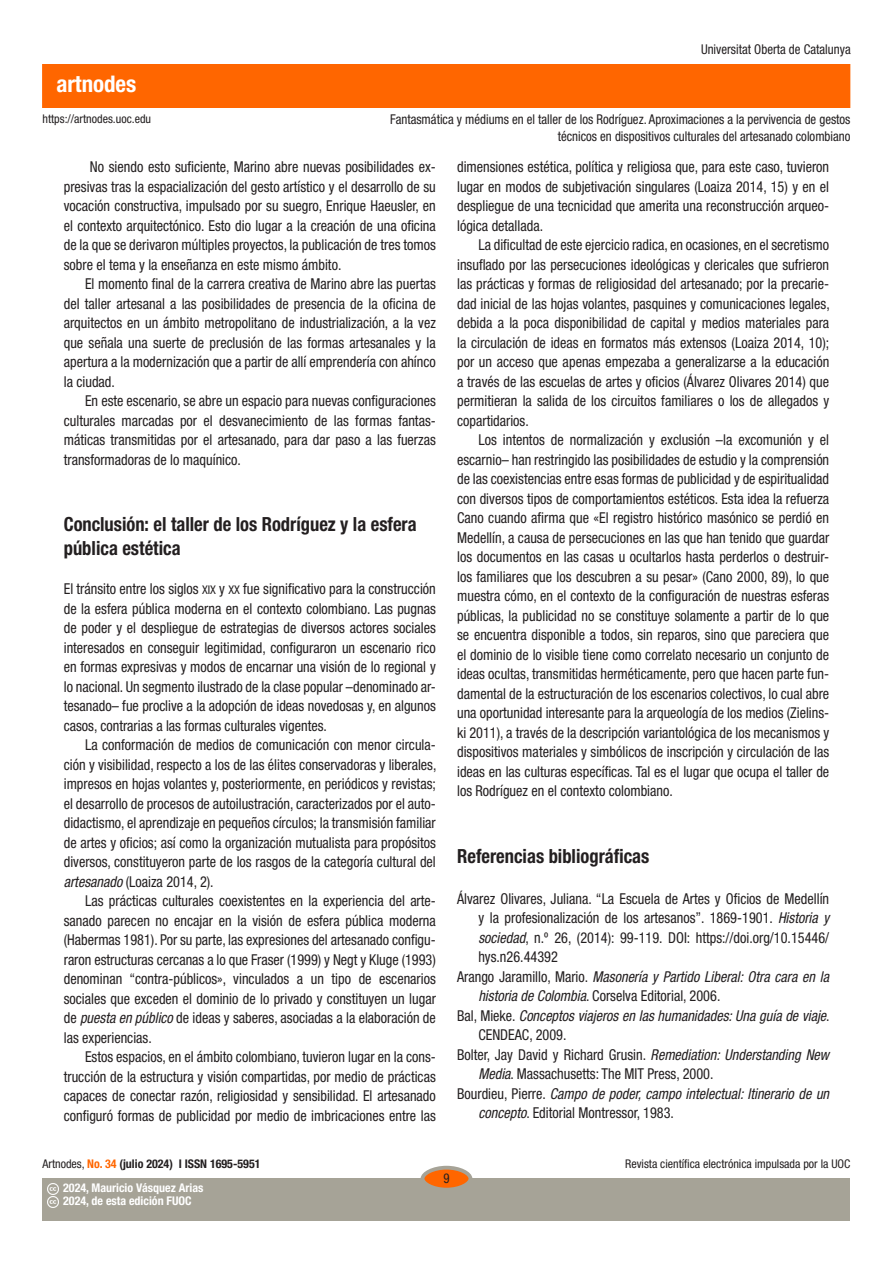
<style>
.page{position:relative;width:893px;height:1263px;background:#fff}
.page>*{position:absolute;margin:0;border:0;box-sizing:border-box;transform-origin:0 0}
.t1{font:700 condensed 22.95px "Helvetica Neue LT Std";color:#fff}
._03_apartat_1_copia{font:700 condensed 19.5px/24px "Helvetica Neue LT Std";color:#231f20;scale:.95 1}
._03_apartat_1{font:700 condensed 19.5px "Helvetica Neue LT Std";color:#231f20;scale:.95 1}
._02_texto_base{font:condensed 15px/19.5px "Helvetica Neue LT Std";color:#231f20;text-align:justify;scale:.95 1}
._02_texto_base_1{font:condensed 15px/19.5px "Helvetica Neue LT Std";color:#231f20;text-align:justify;scale:.95 1}
._04_biblio{font:condensed 15px/19.5px "Helvetica Neue LT Std";color:#231f20;text-align:justify;scale:.95 1}
._04_biblio-2{font:italic condensed 15px/19.5px "Helvetica Neue LT Std";color:#231f20;scale:.95 1}
.t2{font:condensed 13.5px/16.2px "Helvetica Neue LT Std";color:#231f20;text-align:right;scale:.95 1}
.t3{font:condensed 12px "Helvetica Neue LT Std";color:#231f20}
.t4{font:700 condensed 12px/13.5px "Helvetica Neue LT Std";color:#fff}
.t5{font:700 condensed 12px "Helvetica Neue LT Std";color:#231f20}
.s1{font-size:12px}
.s2{font-style:italic}
.s3{font-style:normal}
.s4{font-weight:400}
.s5{color:#f60}
</style>
<div class="page">
<div style="left:43px;top:65px;width:807px;height:42px;background:#f60"></div>
<div style="left:43px;top:1178px;width:807px;height:42px;background:#a6a397"></div>
<div style="left:422px;top:1168px;width:48px;height:21px;background:#f60;border-radius:50%"></div>
<div style="left:421px;top:1166px;width:51px;height:25px;border:4px solid #a6a397;border-radius:50%"></div>
<svg style="left:47px;top:1183px;width:11px;height:25px"></svg>
<h1 class="t1" style="left:56px;top:69px;width:81px">artnodes</h1>
<p class="t2" style="left:701px;top:41px;width:159px">Universitat Oberta de Catalunya</p>
<p class="t2" style="left:390px;top:111px;width:486px">Fantasmática y médiums en el taller de los Rodríguez. Aproximaciones a la pervivencia de gestos técnicos en dispositivos culturales del artesanado colombiano</p>
<p class="_02_texto_base" style="left:64px;top:157px;width:393px;text-indent:26px">No siendo esto suficiente, Marino abre nuevas posibilidades ex&shy;presivas tras la espacialización del gesto artístico y el desarrollo de su vocación constructiva, impulsado por su suegro, Enrique Haeusler, en el contexto arquitectónico. Esto dio lugar a la creación de una oficina de la que se derivaron múltiples proyectos, la publicación de tres tomos sobre el tema y la enseñanza en este mismo ámbito.</p>
<p class="_02_texto_base" style="left:64px;top:274px;width:393px;text-indent:21px">El momento final de la carrera creativa de Marino abre las puertas del taller artesanal a las posibilidades de presencia de la oficina de arquitectos en un ámbito metropolitano de industrialización, a la vez que señala una suerte de preclusión de las formas artesanales y la apertura a la modernización que a partir de allí emprendería con ahínco la ciudad.</p>
<p class="_02_texto_base" style="left:64px;top:391px;width:393px;text-indent:21px">En este escenario, se abre un espacio para nuevas configuraciones culturales marcadas por el desvanecimiento de las formas fantas&shy;máticas transmitidas por el artesanado, para dar paso a las fuerzas transformadoras de lo maquínico.</p>
<p class="t3" style="left:43px;top:112px;width:110px">https://artnodes.uoc.edu</p>
<p class="_02_texto_base" style="left:457px;top:157px;width:393px">dimensiones estética, política y religiosa que, para este caso, tuvieron lugar en modos de subjetivación singulares (Loaiza 2014, 15) y en el despliegue de una tecnicidad que amerita una reconstrucción arqueo&shy;lógica detallada.</p>
<p class="_02_texto_base" style="left:457px;top:235px;width:394px;text-indent:21px">La dificultad de este ejercicio radica, en ocasiones, en el secretismo insuflado por las persecuciones ideológicas y clericales que sufrieron las prácticas y formas de religiosidad del artesanado; por la precarie&shy;dad inicial de las hojas volantes, pasquines y comunicaciones legales, debida a la poca disponibilidad de capital y medios materiales para la circulación de ideas en formatos más extensos (Loaiza 2014, 10); por un acceso que apenas empezaba a generalizarse a la educación a través de las escuelas de artes y oficios (Álvarez Olivares 2014) que permitieran la salida de los circuitos familiares o los de allegados y copartidarios.</p>
<p class="_02_texto_base" style="left:457px;top:430px;width:393px;text-indent:21px">Los intentos de normalización y exclusión –la excomunión y el escarnio– han restringido las posibilidades de estudio y la comprensión de las coexistencias entre esas formas de publicidad y de espiritualidad con diversos tipos de comportamientos estéticos. Esta idea la refuerza Cano cuando afirma que «El registro histórico masónico se perdió en Medellín, a causa de persecuciones en las que han tenido que guardar los documentos en las casas u ocultarlos hasta perderlos o destruir&shy;los familiares que los descubren a su pesar» (Cano 2000, 89), lo que muestra cómo, en el contexto de la configuración de nuestras esferas públicas, la publicidad no se constituye solamente a partir de lo que se encuentra disponible a todos, sin reparos, sino que pareciera que el dominio de lo visible tiene como correlato necesario un conjunto de ideas ocultas, transmitidas herméticamente, pero que hacen parte fun&shy;damental de la estructuración de los escenarios colectivos, lo cual abre una oportunidad interesante para la arqueología de los medios (Zielins&shy;ki 2011), a través de la descripción variantológica de los mecanismos y dispositivos materiales y simbólicos de inscripción y circulación de las ideas en las culturas específicas. Tal es el lugar que ocupa el taller de los Rodríguez en el contexto colombiano.</p>
<h2 class="_03_apartat_1_copia" style="left:64px;top:512px;width:373px">Conclusión: el taller de los Rodríguez y la esfera pública estética</h2>
<p class="_02_texto_base_1" style="left:64px;top:579px;width:393px">El tránsito entre los siglos <span class="s1">XIX</span> y <span class="s1">XX</span> fue significativo para la construcción de la esfera pública moderna en el contexto colombiano. Las pugnas de poder y el despliegue de estrategias de diversos actores sociales interesados en conseguir legitimidad, configuraron un escenario rico en formas expresivas y modos de encarnar una visión de lo regional y lo nacional. Un segmento ilustrado de la clase popular –denominado ar&shy;tesanado– fue proclive a la adopción de ideas novedosas y, en algunos casos, contrarias a las formas culturales vigentes.</p>
<p class="_02_texto_base" style="left:64px;top:735px;width:394px;text-indent:21px">La conformación de medios de comunicación con menor circula&shy;ción y visibilidad, respecto a los de las élites conservadoras y liberales, impresos en hojas volantes y, posteriormente, en periódicos y revistas; el desarrollo de procesos de autoilustración, caracterizados por el auto&shy;didactismo, el aprendizaje en pequeños círculos; la transmisión familiar de artes y oficios; así como la organización mutualista para propósitos diversos, constituyeron parte de los rasgos de la categoría cultural del <span class="s2">artesanado</span> (Loaiza 2014, 2).</p>
<p class="_02_texto_base" style="left:64px;top:891px;width:393px;text-indent:21px">Las prácticas culturales coexistentes en la experiencia del arte&shy;sanado parecen no encajar en la visión de esfera pública moderna (Habermas 1981). Por su parte, las expresiones del artesanado configu&shy;raron estructuras cercanas a lo que Fraser (1999) y Negt y Kluge (1993) denominan “contra-públicos», vinculados a un tipo de escenarios sociales que exceden el dominio de lo privado y constituyen un lugar de <span class="s2">puesta en público</span> de ideas y saberes, asociadas a la elaboración de las experiencias.</p>
<p class="_02_texto_base" style="left:64px;top:1047px;width:393px;text-indent:21px">Estos espacios, en el ámbito colombiano, tuvieron lugar en la cons&shy;trucción de la estructura y visión compartidas, por medio de prácticas capaces de conectar razón, religiosidad y sensibilidad. El artesanado configuró formas de publicidad por medio de imbricaciones entre las</p>
<h2 class="_03_apartat_1" style="left:457px;top:844px;width:204px">Referencias bibliográficas</h2>
<p class="_04_biblio" style="left:478px;top:888px;width:371px;text-indent:-21px">Álvarez Olivares, Juliana. “La Escuela de Artes y Oficios de Medellín y la profesionalización de los artesanos”. 1869-1901. <span class="s2">Historia y sociedad</span>, n.º 26, (2014): 99-119. DOI: https://doi.org/10.15446/ hys.n26.44392</p>
<p class="_04_biblio-2" style="left:478px;top:967px;width:371px;text-indent:-21px"><span class="s3">Arango Jaramillo, Mario.</span> Masonería y Partido Liberal: Otra cara en la historia de Colombia<span class="s3">. Corselva Editorial, 2006.</span></p>
<p class="_04_biblio-2" style="left:478px;top:1006px;width:371px;text-indent:-21px"><span class="s3">Bal, Mieke.</span> Conceptos viajeros en las humanidades: Una guía de viaje<span class="s3">.<br>CENDEAC, 2009.</span></p>
<p class="_04_biblio" style="left:478px;top:1044px;width:371px;text-indent:-21px">Bolter, Jay David y Richard Grusin. <span class="s2">Remediation: Understanding New<br>Media</span>. Massachusetts: The MIT Press, 2000.</p>
<p class="_04_biblio-2" style="left:478px;top:1084px;width:371px;text-indent:-21px"><span class="s3">Bourdieu, Pierre.</span> Campo de poder, campo intelectual: Itinerario de un concepto<span class="s3">. Editorial Montressor, 1983.</span></p>
<p class="t5" style="left:43px;top:1157px;width:219px"><span class="s4">Artnodes,</span> <span class="s5">No. 34</span> (julio 2024) I ISSN 1695-5951</p>
<p class="t3" style="left:625px;top:1157px;width:227px">Revista científica electrónica impulsada por la UOC</p>
<p class="t4" style="left:63px;top:1181px;width:142px">2024, Mauricio Vásquez Arias<br>2024, de esta edición FUOC</p>
<p class="t2" style="left:443px;top:1170px;width:8px">9</p>
</div>
